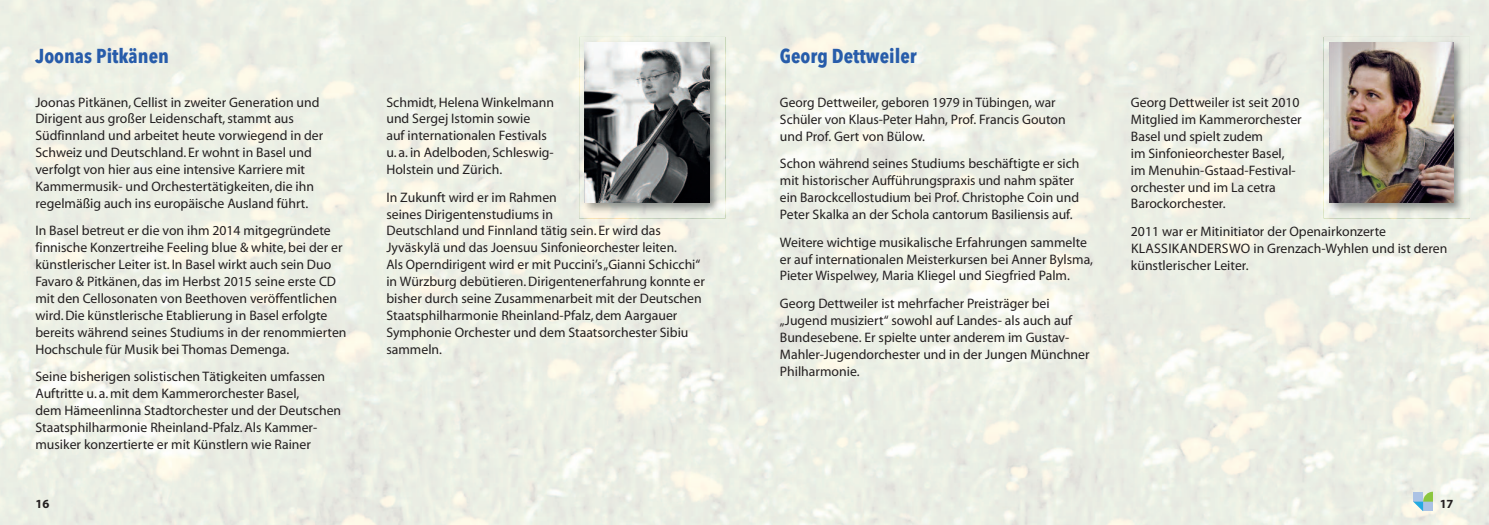
<style>
.page{position:relative;width:1489px;height:525px;background:#fff}
.page>*{position:absolute;margin:0;border:0;box-sizing:border-box;transform-origin:0 0}
.t1{font:700 20px "Avenir Next Condensed";color:#275caa}
.t2{font:13.75px/16.9px "Myriad";color:#231f20}
.t3{font:13.75px/16.9px "Myriad Pro";color:#231f20}
.t4{font:700 12.5px "Myriad Pro";color:#231f20}
.s1{font-family:"Myriad Pro"}
.s2{font-family:"Myriad"}
</style>
<div class="page">
<img style="left:0;top:0;width:1488px;height:524px">
<svg style="left:1412px;top:491px;width:20px;height:20px"></svg>
<img style="left:1323px;top:37px;width:146px;height:181px">
<img style="left:579px;top:37px;width:146px;height:181px">
<h1 class="t1" style="left:35px;top:43px;width:135px">Joonas Pitkänen</h1>
<p class="t2" style="left:35px;top:95px;width:289px">Joonas Pitkänen,Cellist in zweiter Generation und Dirigent aus großer Leidenschaft,stammt aus Südfinnland und arbeitet heute vorwiegend in der Schweiz und Deutschland. Er wohnt in Basel und verfolgt von hier aus eine intensive Karriere mit Kammermusik- und Orchestertätigkeiten, die ihn regelmäßig auch ins europäische Ausland führt.</p>
<p class="t2" style="left:35px;top:223px;width:312px">In Basel betreut er die von ihm 2014 mitgegründete finnische Konzertreihe Feeling blue &amp; white, bei der er künstlerischer Leiter ist. In Basel wirkt auch sein Duo Favaro &amp; Pitkänen, das im Herbst 2015 seine erste CD mit den Cellosonaten von Beethoven veröffentlichen wird.Die künstlerische Etablierung in Basel erfolgte bereits während seines Studiums in der renommierten Hochschule für Musik bei Thomas Demenga.</p>
<p class="t2" style="left:35px;top:369px;width:307px">Seine bisherigen solistischen Tätigkeiten umfassen Auftritte u. a.mit dem Kammerorchester Basel,<br>dem Hämeenlinna Stadtorchester und der Deutschen Staatsphilharmonie Rheinland-Pfalz.Als Kammer&shy;musiker konzertierte er mit Künstlern wie Rainer</p>
<p class="t2" style="left:386px;top:95px;width:169px">Schmidt,Helena Winkelmann und Sergej Istomin sowie<br>auf internationalen Festivals u. a. in Adelboden, Schleswig-<br>Holstein und Zürich.</p>
<p class="t2" style="left:386px;top:190px;width:320px">In Zukunft wird er im Rahmen<br>seines Dirigentenstudiums in<br>Deutschland und Finnland tätig sein. Er wird das Jyväskylä und das Joensuu Sinfonieorchester leiten.<br>Als Operndirigent wird er mit Puccini’s„Gianni Schicchi“ in Würzburg debütieren.Dirigentenerfahrung konnte er bisher durch seine Zusammenarbeit mit der Deutschen Staatsphilharmonie Rheinland-Pfalz, dem Aargauer Symphonie Orchester und dem Staatsorchester Sibiu sammeln.</p>
<h1 class="t1" style="left:780px;top:43px;width:138px">Georg Dettweiler</h1>
<p class="t3" style="left:780px;top:95px;width:287px">Georg Dettweiler, geboren 1979 in Tübingen, war<br>Schüler von Klaus-Peter Hahn, Prof. Francis Gouton und Prof. Gert von Bülow.</p>
<p class="t3" style="left:780px;top:156px;width:301px">Schon während seines Studiums beschäftigte er sich mit historischer Aufführungspraxis und nahm später ein Barockcellostudium bei Prof. Christophe Coin und Peter Skalka an der Schola cantorum Basiliensis auf.</p>
<p class="t3" style="left:780px;top:234px;width:315px">Weitere wichtige musikalische Erfahrungen sammelte er auf internationalen Meisterkursen bei Anner Bylsma,<br>Pieter Wispelwey, Maria Kliegel und Siegfried Palm.</p>
<p class="t3" style="left:780px;top:296px;width:311px">Georg Dettweiler ist mehrfacher Preisträger bei „Jugend musiziert“ sowohl auf Landes- als auch auf Bundesebene. Er spielte unter anderem im Gustav-Mahler-Jugendorchester und in der Jungen Münchner Philharmonie.</p>
<p class="t3" style="left:1130px;top:95px;width:170px">Georg Dettweiler ist seit 2010</p>
<p class="t2" style="left:1130px;top:112px;width:172px"><span class="s1">Mitglied im</span> Kammerorchester</p>
<p class="t3" style="left:1130px;top:129px;width:166px"><span class="s2">Basel</span> und spielt zudem<br>im Sinfonieorchester Basel, im Menuhin-Gstaad-Festival&shy;orchester und im La cetra<br>Barockorchester.</p>
<p class="t3" style="left:1130px;top:224px;width:318px">2011 war er Mitinitiator der Openairkonzerte<br>KLASSIKANDErSWO in Grenzach-Wyhlen und ist deren künstlerischer Leiter.</p>
<p class="t4" style="left:35px;top:499px;width:15px">16</p>
<p class="t4" style="left:1439px;top:499px;width:15px">17</p>
</div>
